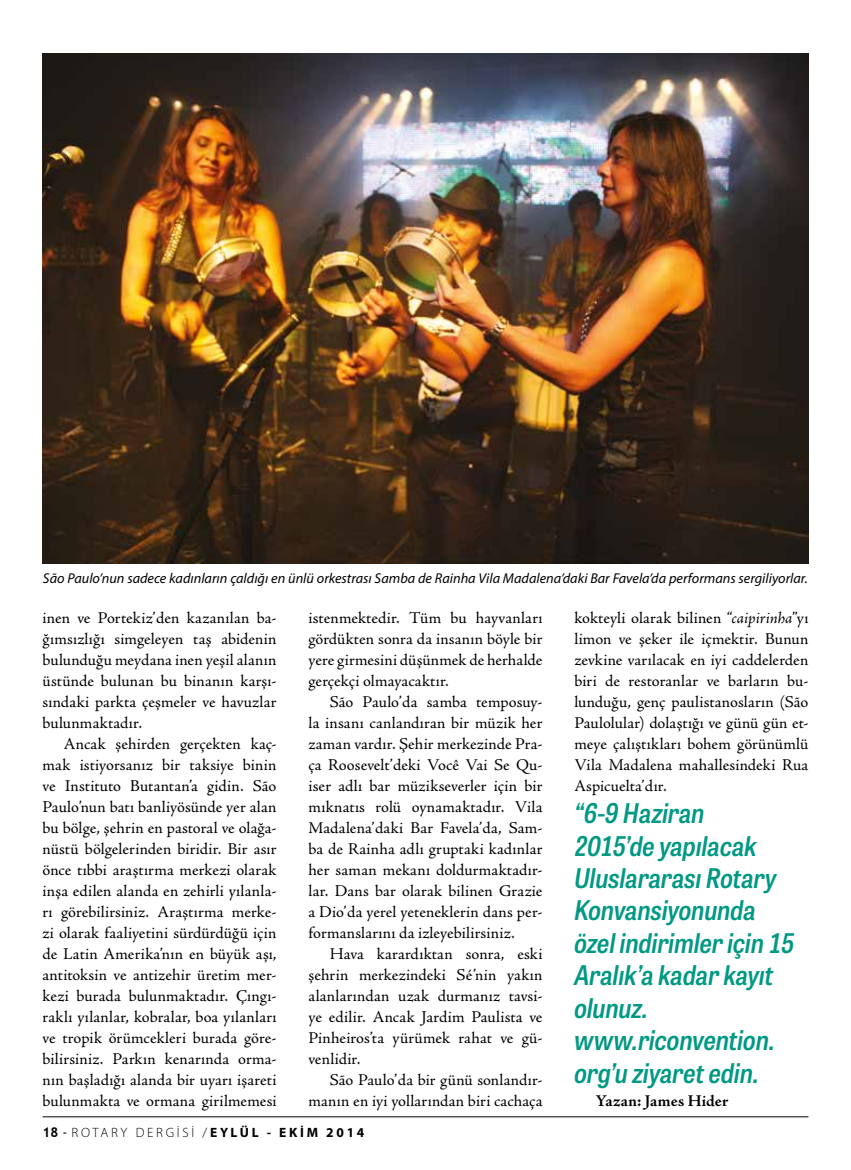
<style>
.page{position:relative;width:851px;height:1170px;background:#fff}
.page>*{position:absolute;margin:0;border:0;box-sizing:border-box;transform-origin:0 0}
.t1{font:italic 600 semi-condensed 27px/32.4px "Tablet Gothic";color:#009984}
.t2{font:16.5px/21px "Adobe Jenson Pro";letter-spacing:.01em;color:#000;text-align:justify}
.t3{font:700 16.5px "Adobe Jenson Pro";letter-spacing:.01em;color:#000}
.t4{font:italic 14.25px "Myriad Pro";color:#000}
.t5{font:300 13.5px "Myriad Pro";letter-spacing:.2em;color:#000}
.s1{font-family:"Trebuchet MS";font-weight:700}
.s2{font-family:"Trebuchet MS";font-weight:400}
.s3{font-weight:700}
.s4{font-style:italic}
</style>
<div class="page">
<hr style="left:43px;top:53px;width:765px;height:1px;background:#000">
<hr style="left:43px;top:1116px;width:765px;height:1px;background:#000">
<img style="left:43px;top:54px;width:765px;height:509px">
<p class="t4" style="left:43px;top:569px;width:766px">São Paulo’nun sadece kadınların çaldığı en ünlü orkestrası Samba de Rainha Vila Madalena’daki Bar Favela’da performans sergiliyorlar.</p>
<p class="t2" style="left:43px;top:607px;width:235px">inen ve Portekiz’den kazanılan ba&shy;ğımsızlığı simgeleyen taş abidenin bulunduğu meydana inen yeşil alanın üstünde bulunan bu binanın karşı&shy;sındaki parkta çeşmeler ve havuzlar bulunmaktadır.</p>
<p class="t2" style="left:43px;top:733px;width:235px;text-indent:21px">Ancak şehirden gerçekten kaç&shy;mak istiyorsanız bir taksiye binin ve Instituto Butantan’a gidin. São Paulo’nun batı banliyösünde yer alan bu bölge, şehrin en pastoral ve olağa&shy;nüstü bölgelerinden biridir. Bir asır önce tıbbi araştırma merkezi olarak inşa edilen alanda en zehirli yılanla&shy;rı görebilirsiniz. Araştırma merke&shy;zi olarak faaliyetini sürdürdüğü için de Latin Amerika’nın en büyük aşı, antitoksin ve antizehir üretim mer&shy;kezi burada bulunmaktadır. Çıngı&shy;raklı yılanlar, kobralar, boa yılanları ve tropik örümcekleri burada göre&shy;bilirsiniz. Parkın kenarında orma&shy;nın başladığı alanda bir uyarı işareti bulunmakta ve ormana girilmemesi</p>
<p class="t2" style="left:308px;top:607px;width:235px">istenmektedir. Tüm bu hayvanları gördükten sonra da insanın böyle bir yere girmesini düşünmek de herhalde gerçekçi olmayacaktır.</p>
<p class="t2" style="left:308px;top:691px;width:235px;text-indent:21px">São Paulo’da samba temposuy&shy;la insanı canlandıran bir müzik her zaman vardır. Şehir merkezinde Pra&shy;ça Roosevelt’deki Você Vai Se Qu&shy;iser adlı bar müzikseverler için bir mıknatıs rolü oynamaktadır. Vila Madalena’daki Bar Favela’da, Sam&shy;ba de Rainha adlı gruptaki kadınlar her saman mekanı doldurmaktadır&shy;lar. Dans bar olarak bilinen Grazie a Dio’da yerel yeteneklerin dans per&shy;formanslarını da izleyebilirsiniz.</p>
<p class="t2" style="left:308px;top:943px;width:235px;text-indent:21px">Hava karardıktan sonra, eski şehrin merkezindeki Sé’nin yakın alanlarından uzak durmanız tavsi&shy;ye edilir. Ancak Jardim Paulista ve Pinheiros’ta yürümek rahat ve gü&shy;venlidir.</p>
<p class="t2" style="left:308px;top:1069px;width:235px;text-align:right">São Paulo’da bir günü sonlandır&shy;manın en iyi yollarından biri cachaça</p>
<p class="t5" style="left:43px;top:1124px;width:323px"><span class="s1">18</span> <span class="s2">-</span> ROTARY DERGİSİ /<span class="s3">EYLÜL - EKİM 2014</span></p>
<p class="t2" style="left:574px;top:607px;width:235px">kokteyli olarak bilinen “<span class="s4">caipirinha</span>”yı limon ve şeker ile içmektir. Bunun zevkine varılacak en iyi caddelerden biri de restoranlar ve barların bu&shy;lunduğu, genç paulistanosların (São Paulolular) dolaştığı ve günü gün et&shy;meye çalıştıkları bohem görünümlü Vila Madalena mahallesindeki Rua Aspicuelta’dır.</p>
<h1 class="t1" style="left:574px;top:795px;width:222px">“6-9 Haziran<br>2015’de yapılacak<br>Uluslararası Rotary<br>Konvansiyonunda özel indirimler için 15<br>Aralık’a kadar kayıt olunuz. www.riconvention. org’u ziyaret edin.</h1>
<p class="t3" style="left:595px;top:1091px;width:134px">Yazan: James Hider</p>
</div>
